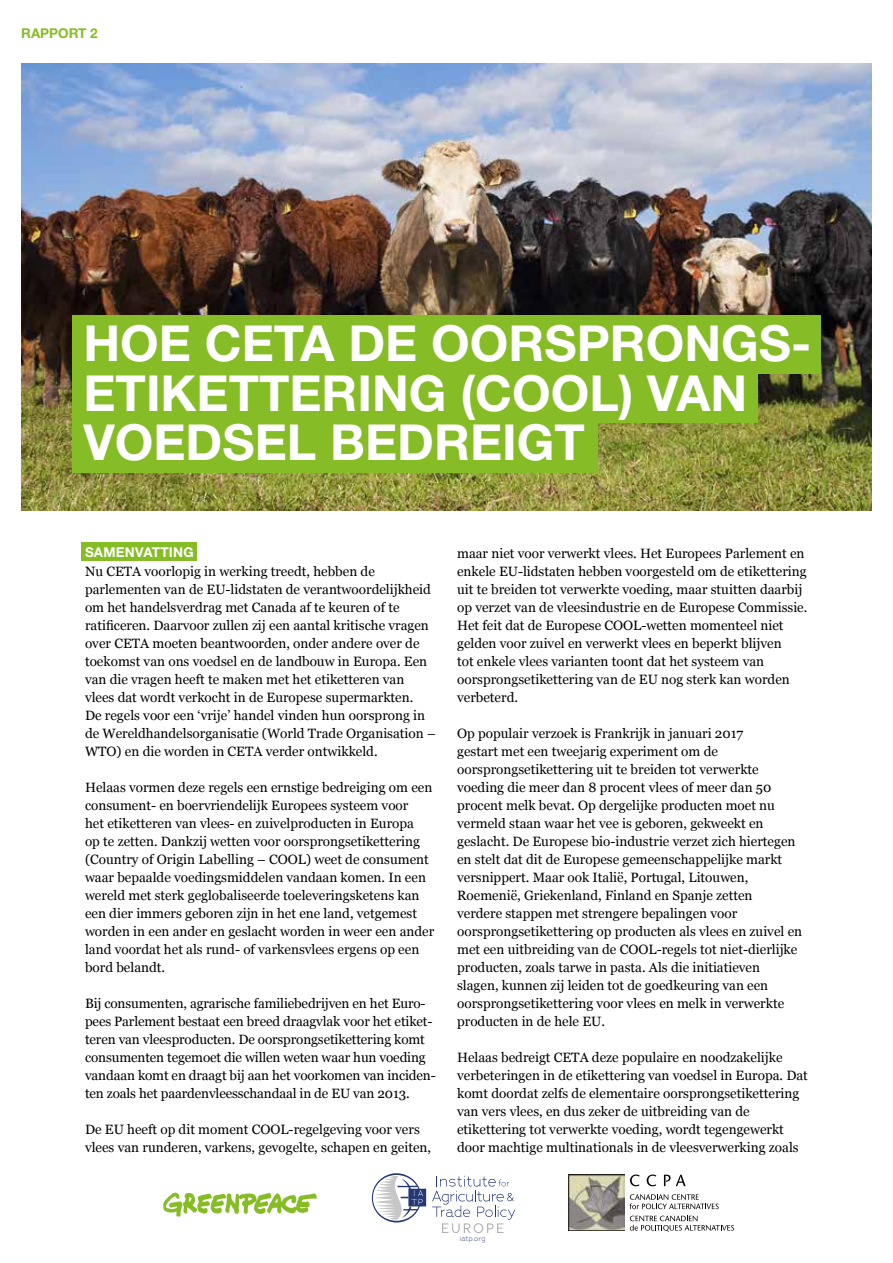
<style>
.page{position:relative;width:893px;height:1263px;background:#fff}
.page>*{position:absolute;margin:0;border:0;box-sizing:border-box;transform-origin:0 0}
.t1{font:700 49.65px/49.7px "Helvetica Neue LT Std";color:#fff}
.t2{font:13.5px/18px "Georgia";color:#000}
.t3{font:700 13.5px "Helvetica Neue";letter-spacing:.015em;color:#fff}
.t4{font:700 13.5px "Helvetica Neue LT Std";color:#86bc25}
.t5{font:300 7.2px "Adrianna";letter-spacing:.04em;color:#253775}
</style>
<div class="page">
<img style="left:21px;top:64px;width:851px;height:446px">
<div style="left:73px;top:315px;width:748px;height:58px;background:#86bc25"></div>
<div style="left:73px;top:364px;width:685px;height:59px;background:#86bc25"></div>
<div style="left:73px;top:414px;width:525px;height:59px;background:#86bc25"></div>
<div style="left:82px;top:543px;width:115px;height:18px;background:#86bc25"></div>
<svg style="left:163px;top:1192px;width:154px;height:25px"></svg>
<svg style="left:432px;top:1176px;width:83px;height:57px"></svg>
<svg style="left:372px;top:1173px;width:54px;height:49px"></svg>
<img style="left:568px;top:1174px;width:56px;height:56px">
<svg style="left:630px;top:1174px;width:10px;height:12px"></svg>
<svg style="left:647px;top:1174px;width:9px;height:12px"></svg>
<svg style="left:664px;top:1175px;width:22px;height:11px"></svg>
<svg style="left:630px;top:1194px;width:89px;height:15px"></svg>
<svg style="left:630px;top:1215px;width:104px;height:17px"></svg>
<p class="t4" style="left:21px;top:25px;width:78px">RAPPORT 2</p>
<h1 class="t1" style="left:83px;top:317px;width:729px">HOE CETA DE OORSPRONGS-<br>ETIKETTERING (COOL) VAN<br>VOEDSEL BEDREIGT</h1>
<p class="t3" style="left:85px;top:543px;width:110px">SAMENVATTING</p>
<p class="t2" style="left:85px;top:562px;width:352px">Nu CETA voorlopig in werking treedt, hebben de parlementen van de EU-lidstaten de verantwoordelijkheid om het handelsverdrag met Canada af te keuren of te ratificeren. Daarvoor zullen zij een aantal kritische vragen over CETA moeten beantwoorden, onder andere over de toekomst van ons voedsel en de landbouw in Europa. Een van die vragen heeft te maken met het etiketteren van vlees dat wordt verkocht in de Europese supermarkten.<br>De regels voor een ‘vrije’ handel vinden hun oorsprong in de Wereldhandelsorganisatie (World Trade Organisation – WTO) en die worden in CETA verder ontwikkeld.</p>
<p class="t2" style="left:85px;top:778px;width:351px">Helaas vormen deze regels een ernstige bedreiging om een consument- en boervriendelijk Europees systeem voor<br>het etiketteren van vlees- en zuivelproducten in Europa<br>op te zetten. Dankzij wetten voor oorsprongsetikettering (Country of Origin Labelling – COOL) weet de consument waar bepaalde voedingsmiddelen vandaan komen. In een wereld met sterk geglobaliseerde toeleveringsketens kan een dier immers geboren zijn in het ene land, vetgemest worden in een ander en geslacht worden in weer een ander land voordat het als rund- of varkensvlees ergens op een bord belandt.</p>
<p class="t2" style="left:85px;top:994px;width:352px">Bij consumenten, agrarische familiebedrijven en het Euro&shy;pees Parlement bestaat een breed draagvlak voor het etiket&shy;teren van vleesproducten. De oorsprongsetikettering komt consumenten tegemoet die willen weten waar hun voeding vandaan komt en draagt bij aan het voorkomen van inciden&shy;ten zoals het paardenvleesschandaal in de EU van 2013.</p>
<p class="t2" style="left:85px;top:1120px;width:348px">De EU heeft op dit moment COOL-regelgeving voor vers vlees van runderen, varkens, gevogelte, schapen en geiten,</p>
<p class="t2" style="left:457px;top:544px;width:352px">maar niet voor verwerkt vlees. Het Europees Parlement en enkele EU-lidstaten hebben voorgesteld om de etikettering uit te breiden tot verwerkte voeding, maar stuitten daarbij op verzet van de vleesindustrie en de Europese Commissie.<br>Het feit dat de Europese COOL-wetten momenteel niet gelden voor zuivel en verwerkt vlees en beperkt blijven<br>tot enkele vlees varianten toont dat het systeem van oorsprongsetikettering van de EU nog sterk kan worden verbeterd.</p>
<p class="t2" style="left:457px;top:724px;width:347px">Op populair verzoek is Frankrijk in januari 2017<br>gestart met een tweejarig experiment om de oorsprongsetikettering uit te breiden tot verwerkte voeding die meer dan 8 procent vlees of meer dan 50 procent melk bevat. Op dergelijke producten moet nu vermeld staan waar het vee is geboren, gekweekt en geslacht. De Europese bio-industrie verzet zich hiertegen en stelt dat dit de Europese gemeenschappelijke markt versnippert. Maar ook Italië, Portugal, Litouwen, Roemenië, Griekenland, Finland en Spanje zetten<br>verdere stappen met strengere bepalingen voor oorsprongsetikettering op producten als vlees en zuivel en met een uitbreiding van de COOL-regels tot niet-dierlijke producten, zoals tarwe in pasta. Als die initiatieven slagen, kunnen zij leiden tot de goedkeuring van een oorsprongsetikettering voor vlees en melk in verwerkte producten in de hele EU.</p>
<p class="t2" style="left:457px;top:1048px;width:352px">Helaas bedreigt CETA deze populaire en noodzakelijke verbeteringen in de etikettering van voedsel in Europa. Dat komt doordat zelfs de elementaire oorsprongsetikettering van vers vlees, en dus zeker de uitbreiding van de etikettering tot verwerkte voeding, wordt tegengewerkt door machtige multinationals in de vleesverwerking zoals</p>
<p class="t5" style="left:460px;top:1234px;width:27px">iatp.org</p>
</div>
